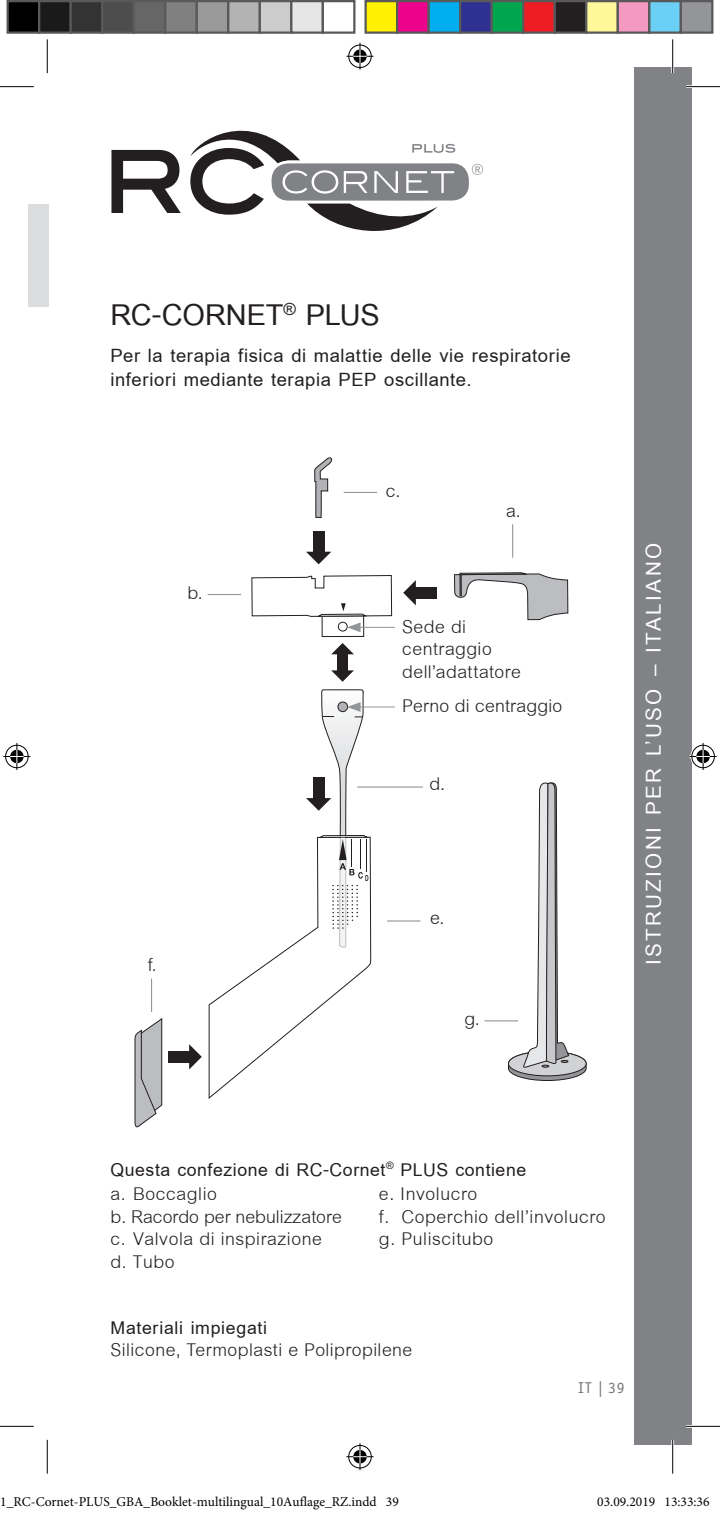
<style>
.page{position:relative;width:720px;height:1513px;background:#fff}
.page>*{position:absolute;margin:0;border:0;box-sizing:border-box;transform-origin:0 0}
.t1{font:700 44.1px "Cordia New";letter-spacing:-.005em;color:#231f20}
.t2{font:700 31.5px "Cordia New";letter-spacing:.075em;color:#fff}
.t3{font:700 28.12px/24.8px "Cordia New";letter-spacing:.02em;color:#231f20}
.t4{font:27px/22.5px "Cordia New";letter-spacing:.02em;color:#231f20}
.t5{font:700 27px "Cordia New";letter-spacing:.02em;color:#231f20}
.t6{font:15.75px "Officina Sans Std";color:#76787b}
.t7{font:13.5px "Minion Pro";color:#000}
</style>
<div class="page">
<svg style="left:111px;top:130px;width:372px;height:101px"></svg>
<div style="left:28px;top:205px;width:21px;height:102px;background:#dcdddf"></div>
<div style="left:634px;top:67px;width:57px;height:1378px;background:#808285"></div>
<div style="left:312px;top:531px;width:12px;height:25px;background:#231f20"></div>
<svg style="left:306px;top:552px;width:25px;height:12px"></svg>
<svg style="left:314px;top:457px;width:18px;height:61px"></svg>
<div style="left:322px;top:614px;width:42px;height:23px;border:1px solid #231f20"></div>
<svg style="left:454px;top:572px;width:114px;height:49px"></svg>
<div style="left:411px;top:587px;width:25px;height:12px;background:#231f20"></div>
<svg style="left:403px;top:580px;width:13px;height:25px"></svg>
<hr style="left:208px;top:594px;width:33px;height:1px;background:#939598">
<hr style="left:344px;top:492px;width:33px;height:1px;background:#939598">
<hr style="left:512px;top:524px;width:1px;height:34px;background:#939598">
<hr style="left:484px;top:1020px;width:34px;height:1px;background:#939598">
<hr style="left:387px;top:920px;width:33px;height:1px;background:#939598">
<hr style="left:357px;top:786px;width:66px;height:1px;background:#939598">
<svg style="left:331px;top:670px;width:23px;height:12px"></svg>
<div style="left:337px;top:654px;width:11px;height:19px;background:#231f20"></div>
<svg style="left:331px;top:643px;width:23px;height:11px"></svg>
<hr style="left:357px;top:706px;width:38px;height:1px;background:#939598">
<hr style="left:357px;top:627px;width:38px;height:1px;background:#939598">
<svg style="left:251px;top:575px;width:141px;height:57px"></svg>
<hr style="left:151px;top:978px;width:1px;height:34px;background:#939598">
<svg style="left:134px;top:1018px;width:28px;height:109px"></svg>
<div style="left:168px;top:1051px;width:26px;height:12px;background:#231f20"></div>
<svg style="left:189px;top:1044px;width:13px;height:25px"></svg>
<svg style="left:507px;top:782px;width:80px;height:299px"></svg>
<svg style="left:208px;top:689px;width:163px;height:410px"></svg>
<hr style="left:686px;top:85px;width:34px;height:3px;background:#fff">
<hr style="left:686px;top:1425px;width:34px;height:2px;background:#fff">
<hr style="left:671px;top:39px;width:3px;height:34px;background:#fff">
<hr style="left:671px;top:1439px;width:3px;height:34px;background:#fff">
<hr style="left:0;top:86px;width:34px;height:1px;background:#000">
<hr style="left:686px;top:86px;width:34px;height:1px;background:#000">
<hr style="left:0;top:1426px;width:34px;height:1px;background:#000">
<hr style="left:686px;top:1426px;width:34px;height:1px;background:#000">
<hr style="left:47px;top:39px;width:1px;height:34px;background:#000">
<hr style="left:47px;top:1439px;width:1px;height:34px;background:#000">
<hr style="left:672px;top:39px;width:1px;height:34px;background:#000">
<hr style="left:672px;top:1439px;width:1px;height:34px;background:#000">
<svg style="left:346px;top:43px;width:27px;height:27px"></svg>
<svg style="left:346px;top:1443px;width:27px;height:27px"></svg>
<svg style="left:3px;top:743px;width:27px;height:27px"></svg>
<svg style="left:689px;top:743px;width:27px;height:27px"></svg>
<div style="left:8px;top:1px;width:31px;height:32px;background:#000"></div>
<div style="left:7px;top:0;width:33px;height:34px;border:2px solid #595959"></div>
<div style="left:39px;top:1px;width:32px;height:32px;background:#1a1a1a"></div>
<div style="left:38px;top:0;width:34px;height:34px;border:2px solid #595959"></div>
<div style="left:71px;top:1px;width:31px;height:32px;background:#333"></div>
<div style="left:70px;top:0;width:33px;height:34px;border:2px solid #595959"></div>
<div style="left:102px;top:1px;width:32px;height:32px;background:#4d4d4d"></div>
<div style="left:101px;top:0;width:34px;height:34px;border:2px solid #595959"></div>
<div style="left:134px;top:1px;width:31px;height:32px;background:#666"></div>
<div style="left:133px;top:0;width:33px;height:34px;border:2px solid #595959"></div>
<div style="left:165px;top:1px;width:32px;height:32px;background:#808080"></div>
<div style="left:164px;top:0;width:34px;height:34px;border:2px solid #595959"></div>
<div style="left:197px;top:1px;width:31px;height:32px;background:#999"></div>
<div style="left:196px;top:0;width:33px;height:34px;border:2px solid #595959"></div>
<div style="left:228px;top:1px;width:32px;height:32px;background:#b3b3b3"></div>
<div style="left:227px;top:0;width:34px;height:34px;border:2px solid #595959"></div>
<div style="left:260px;top:1px;width:31px;height:32px;background:#ccc"></div>
<div style="left:259px;top:0;width:33px;height:34px;border:2px solid #595959"></div>
<div style="left:291px;top:1px;width:32px;height:32px;background:#e6e6e6"></div>
<div style="left:290px;top:0;width:34px;height:34px;border:2px solid #595959"></div>
<div style="left:322px;top:0;width:33px;height:34px;border:2px solid #595959"></div>
<div style="left:365px;top:1px;width:32px;height:32px;background:#fff101"></div>
<div style="left:364px;top:0;width:34px;height:34px;border:2px solid #595959"></div>
<div style="left:397px;top:1px;width:31px;height:32px;background:#ed028c"></div>
<div style="left:396px;top:0;width:34px;height:34px;border:2px solid #595959"></div>
<div style="left:428px;top:1px;width:32px;height:32px;background:#00aeef"></div>
<div style="left:427px;top:0;width:34px;height:34px;border:2px solid #595959"></div>
<div style="left:460px;top:1px;width:31px;height:32px;background:#2e3092"></div>
<div style="left:459px;top:0;width:34px;height:34px;border:2px solid #595959"></div>
<div style="left:491px;top:1px;width:32px;height:32px;background:#00a54f"></div>
<div style="left:490px;top:0;width:34px;height:34px;border:2px solid #595959"></div>
<div style="left:523px;top:1px;width:31px;height:32px;background:#ee1d23"></div>
<div style="left:522px;top:0;width:34px;height:34px;border:2px solid #595959"></div>
<div style="left:554px;top:1px;width:32px;height:32px;background:#231f20"></div>
<div style="left:553px;top:0;width:34px;height:34px;border:2px solid #595959"></div>
<div style="left:586px;top:1px;width:31px;height:32px;background:#fff79a"></div>
<div style="left:585px;top:0;width:34px;height:34px;border:2px solid #595959"></div>
<div style="left:617px;top:1px;width:32px;height:32px;background:#f499c2"></div>
<div style="left:616px;top:0;width:34px;height:34px;border:2px solid #595959"></div>
<div style="left:649px;top:1px;width:31px;height:32px;background:#6bcff6"></div>
<div style="left:648px;top:0;width:34px;height:34px;border:2px solid #595959"></div>
<div style="left:680px;top:1px;width:32px;height:32px;background:#939598"></div>
<div style="left:679px;top:0;width:34px;height:34px;border:2px solid #595959"></div>
<div style="left:597px;top:1497px;width:6px;height:9px;border:1px solid #fff;border-radius:50%"></div>
<svg style="left:598px;top:1497px;width:5px;height:9px"></svg>
<h1 class="t1" style="left:110px;top:288px;width:271px">RC-CORNET<sup>®</sup> PLUS</h1>
<p class="t3" style="left:110px;top:343px;width:461px">Per la terapia fisica di malattie delle vie respiratorie inferiori mediante terapia PEP oscillante.</p>
<p class="t4" style="left:187px;top:582px;width:17px">b.</p>
<p class="t4" style="left:148px;top:954px;width:11px">f.</p>
<p class="t4" style="left:386px;top:480px;width:16px">c.</p>
<p class="t4" style="left:506px;top:500px;width:16px">a.</p>
<p class="t4" style="left:402px;top:616px;width:120px">Sede di centraggio dell’adattatore</p>
<p class="t4" style="left:402px;top:695px;width:162px">Perno di centraggio</p>
<p class="t4" style="left:429px;top:773px;width:17px">d.</p>
<p class="t4" style="left:430px;top:907px;width:16px">e.</p>
<p class="t4" style="left:464px;top:1008px;width:17px">g.</p>
<p class="t2" style="left:634px;top:965px;width:424px;rotate:-90deg">ISTRUZIONI PER L’USO – ITALIANO</p>
<p class="t5" style="left:110px;top:1153px;width:417px">Questa confezione di RC-Cornet<sup>®</sup> PLUS contiene</p>
<p class="t4" style="left:110px;top:1183px;width:233px">a. Boccaglio<br>b. Racordo per nebulizzatore c. Valvola di inspirazione d. Tubo</p>
<p class="t4" style="left:379px;top:1183px;width:228px">e. Involucro<br>f. Coperchio dell’involucro g. Puliscitubo</p>
<p class="t5" style="left:110px;top:1311px;width:158px">Materiali impiegati</p>
<p class="t4" style="left:110px;top:1339px;width:303px">Silicone, Termoplasti e Polipropilene</p>
<p class="t6" style="left:578px;top:1378px;width:48px">IT | 39</p>
<p class="t7" style="left:0;top:1493px;width:400px">1_RC-Cornet-PLUS_GBA_Booklet-multilingual_10Auflage_RZ.indd 39</p>
<p class="t7" style="left:597px;top:1493px;width:114px">03.09.2019 13:33:36</p>
</div>
